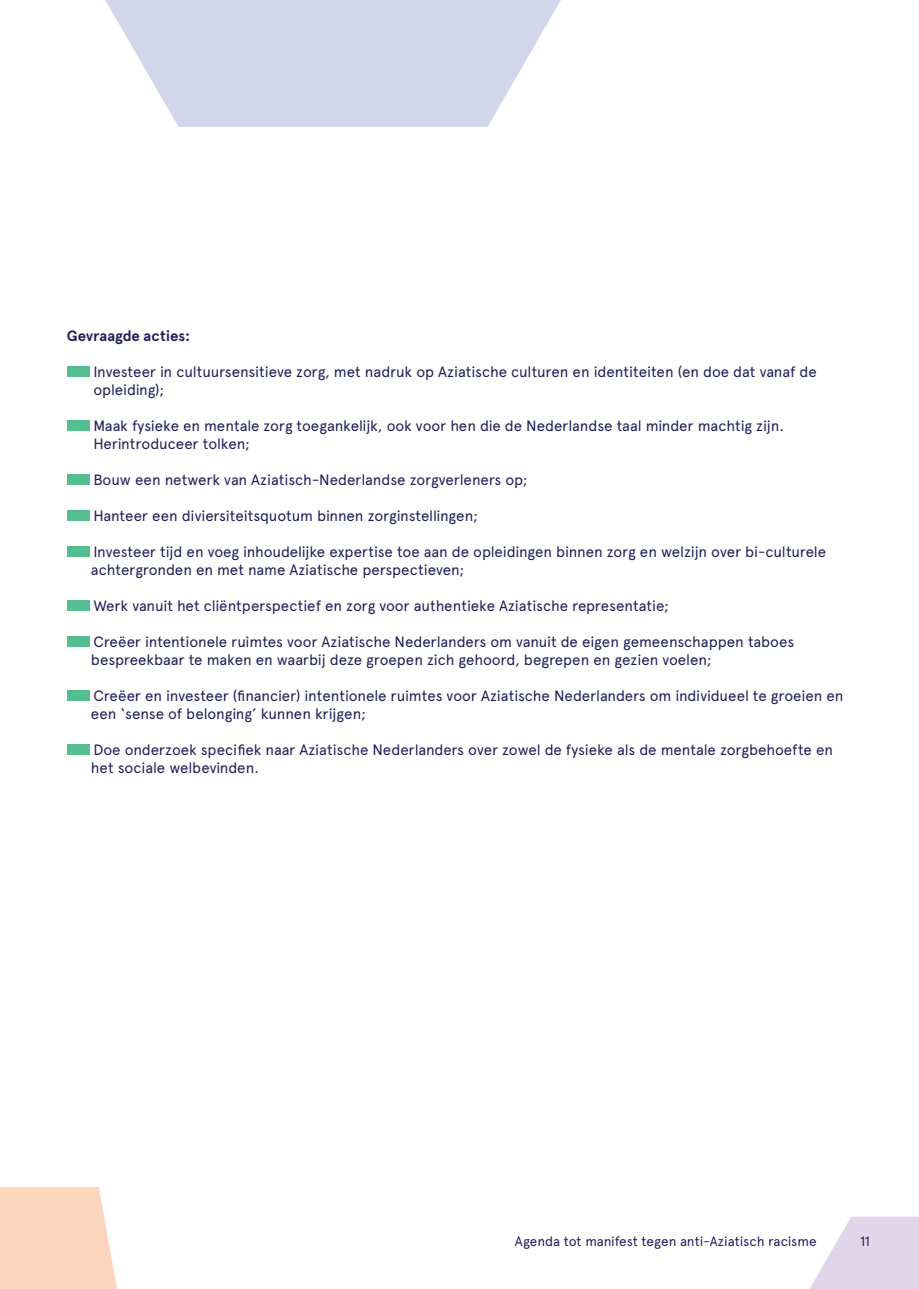
<style>
.page{position:relative;width:919px;height:1289px;background:#fff}
.page>*{position:absolute;margin:0;border:0;box-sizing:border-box;transform-origin:0 0}
.t1{font:15px/18px "Apercu";letter-spacing:-.005em;color:#1f1e5a}
.t2{font:700 15px "Apercu";color:#1f1e5a}
.t3{font:13.5px "Apercu";letter-spacing:-.005em;color:#1f1e5a}
</style>
<div class="page">
<div style="left:67px;top:366px;width:22px;height:11px;background:#55be90"></div>
<div style="left:67px;top:420px;width:22px;height:11px;background:#55be90"></div>
<div style="left:67px;top:474px;width:22px;height:11px;background:#55be90"></div>
<div style="left:67px;top:510px;width:22px;height:11px;background:#55be90"></div>
<div style="left:67px;top:546px;width:22px;height:11px;background:#55be90"></div>
<div style="left:67px;top:600px;width:22px;height:11px;background:#55be90"></div>
<div style="left:67px;top:636px;width:22px;height:11px;background:#55be90"></div>
<div style="left:67px;top:690px;width:22px;height:11px;background:#55be90"></div>
<div style="left:67px;top:744px;width:22px;height:11px;background:#55be90"></div>
<svg style="left:105px;top:0;width:456px;height:127px;fill:#d2d6ea"></svg>
<svg style="left:0;top:1187px;width:117px;height:101px;background:#fbd9c1"></svg>
<svg style="left:810px;top:1216px;width:108px;height:72px"></svg>
<p class="t2" style="left:67px;top:326px;width:125px">Gevraagde acties:</p>
<p class="t1" style="left:93px;top:362px;width:724px">Investeer in cultuursensitieve zorg, met nadruk op Aziatische culturen en identiteiten (en doe dat vanaf de opleiding);</p>
<p class="t1" style="left:93px;top:416px;width:692px">Maak fysieke en mentale zorg toegankelijk, ook voor hen die de Nederlandse taal minder machtig zijn.<br>Herintroduceer tolken;</p>
<p class="t1" style="left:93px;top:470px;width:436px">Bouw een netwerk van Aziatisch-Nederlandse zorgverleners op;</p>
<p class="t1" style="left:93px;top:506px;width:386px">Hanteer een diviersiteitsquotum binnen zorginstellingen;</p>
<p class="t1" style="left:93px;top:542px;width:734px">Investeer tijd en voeg inhoudelijke expertise toe aan de opleidingen binnen zorg en welzijn over bi-culturele</p>
<p class="t1" style="left:91px;top:560px;width:375px">achtergronden en met name Aziatische perspectieven;</p>
<p class="t1" style="left:93px;top:596px;width:577px">Werk vanuit het cliëntperspectief en zorg voor authentieke Aziatische representatie;</p>
<p class="t1" style="left:93px;top:632px;width:702px">Creëer intentionele ruimtes voor Aziatische Nederlanders om vanuit de eigen gemeenschappen taboes</p>
<p class="t1" style="left:91px;top:650px;width:622px">bespreekbaar te maken en waarbij deze groepen zich gehoord, begrepen en gezien voelen;</p>
<p class="t1" style="left:93px;top:686px;width:751px">Creëer en investeer (financier) intentionele ruimtes voor Aziatische Nederlanders om individueel te groeien en</p>
<p class="t1" style="left:91px;top:704px;width:276px">een ‘sense of belonging’ kunnen krijgen;</p>
<p class="t1" style="left:93px;top:740px;width:741px">Doe onderzoek specifiek naar Aziatische Nederlanders over zowel de fysieke als de mentale zorgbehoefte en</p>
<p class="t1" style="left:91px;top:758px;width:169px">het sociale welbevinden.</p>
<p class="t3" style="left:514px;top:1233px;width:303px">Agenda tot manifest tegen anti-Aziatisch racisme</p>
<p class="t3" style="left:859px;top:1233px;width:11px">11</p>
</div>
